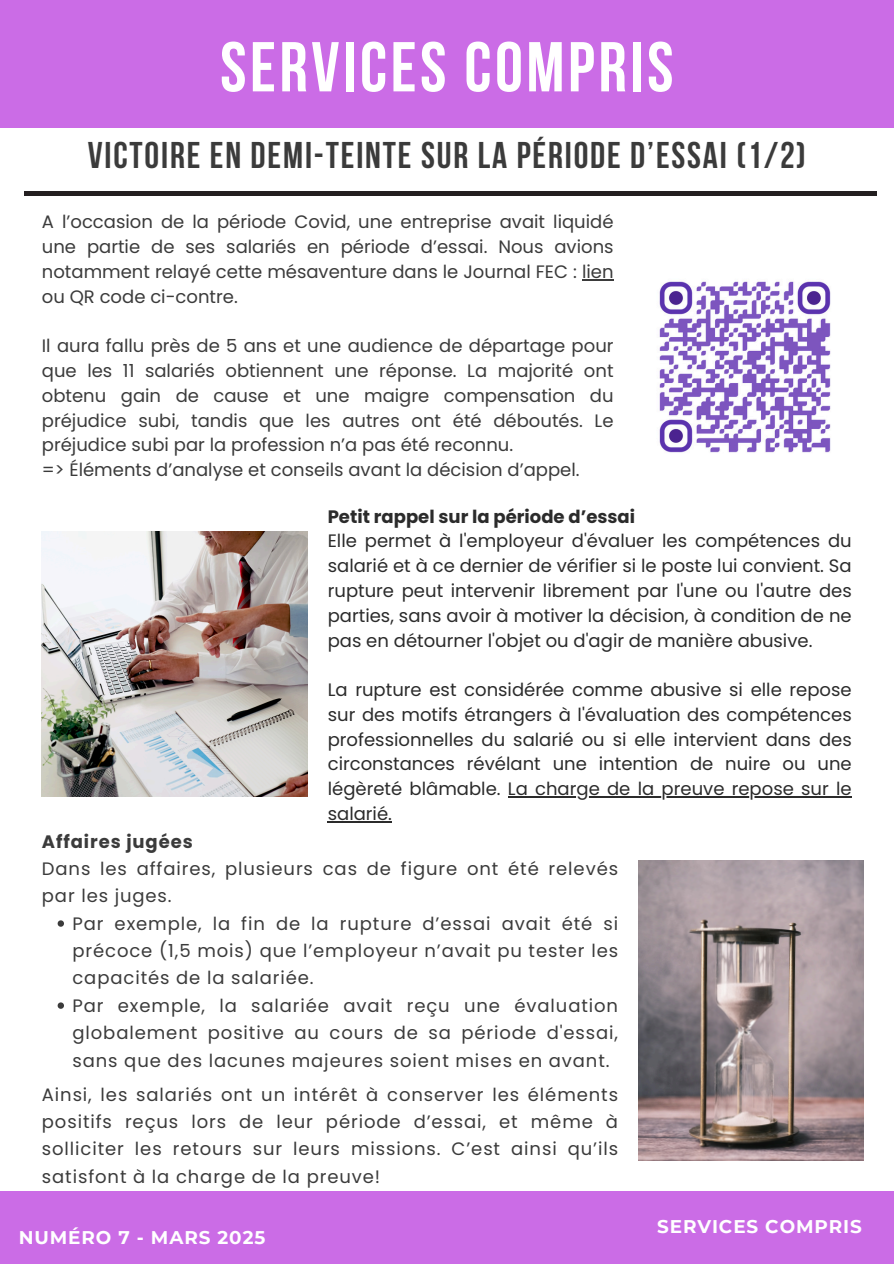
<style>
.page{position:relative;width:894px;height:1264px;background:#fff}
.page>*{position:absolute;margin:0;border:0;box-sizing:border-box;transform-origin:0 0}
.t1{font:700 70.35px "Bebas Neue";letter-spacing:.05em;color:#fff}
.t2{font:700 37.05px "Bebas Neue";letter-spacing:.05em;color:#3b3b3b}
.t3{font:700 18.3px "Montserrat";letter-spacing:.05em;color:#fff}
.t4{font:18px/27.3px "Poppins";letter-spacing:.05em;color:#3b3b3b;text-align:justify}
.t5{font:18px/24.8px "Poppins";color:#2b2b2b;text-align:justify}
.t6{font:18px "Poppins";color:#3b3b3b}
.t7{font:700 18px "Poppins";color:#2b2b2b}
.t8{font:700 18px "Poppins";letter-spacing:.05em;color:#3b3b3b}
</style>
<div class="page">
<div style="left:0;top:0;width:893px;height:1263px;background:#cb6ce6"></div>
<div style="left:0;top:128px;width:893px;height:1062px;background:#fff"></div>
<hr style="left:24px;top:191px;width:852px;height:4px;background:#231f20">
<hr style="left:582px;top:279px;width:31px;height:1px;background:#3b3b3b">
<svg style="left:58px;top:920px;width:6px;height:6px"></svg>
<svg style="left:58px;top:1002px;width:6px;height:6px"></svg>
<hr style="left:508px;top:796px;width:343px;height:1px;background:#2b2b2b">
<hr style="left:327px;top:821px;width:65px;height:1px;background:#2b2b2b">
<img style="left:659px;top:281px;width:172px;height:172px">
<img style="left:42px;top:531px;width:265px;height:265px">
<img style="left:638px;top:860px;width:225px;height:300px">
<p class="t1" style="left:220px;top:39px;width:454px">SERVICES COMPRIS</p>
<h1 class="t2" style="left:88px;top:140px;width:719px">VICTOIRE EN DEMI-TEINTE SUR LA PÉRIODE D’ESSAI (1/2)</h1>
<h2 class="t4" style="left:42px;top:210px;width:573px;line-height:24.8px">A l’occasion de la période Covid, une entreprise avait liquidé une partie de ses salariés en période d’essai. Nous avions notamment relayé cette mésaventure dans le Journal FEC : lien ou QR code ci-contre.</h2>
<p class="t4" style="left:42px;top:333px;width:573px;line-height:24.8px">Il aura fallu près de 5 ans et une audience de départage pour que les 11 salariés obtiennent une réponse. La majorité ont obtenu gain de cause et une maigre compensation du préjudice subi, tandis que les autres ont été déboutés. Le préjudice subi par la profession n’a pas été reconnu.</p>
<p class="t6" style="left:42px;top:457px;width:539px">=&gt; Éléments d’analyse et conseils avant la décision d’appel.</p>
<p class="t7" style="left:327px;top:504px;width:309px">Petit rappel sur la période d’essai</p>
<p class="t5" style="left:327px;top:529px;width:525px">Elle permet à l'employeur d'évaluer les compétences du salarié et à ce dernier de vérifier si le poste lui convient. Sa rupture peut intervenir librement par l'une ou l'autre des parties, sans avoir à motiver la décision, à condition de ne pas en détourner l'objet ou d'agir de manière abusive.</p>
<p class="t5" style="left:327px;top:677px;width:525px">La rupture est considérée comme abusive si elle repose sur des motifs étrangers à l'évaluation des compétences professionnelles du salarié ou si elle intervient dans des circonstances révélant une intention de nuire ou une légèreté blâmable. La charge de la preuve repose sur le</p>
<p class="t5" style="left:327px;top:801px;width:66px">salarié.</p>
<p class="t8" style="left:42px;top:828px;width:152px">Affaires jugées</p>
<p class="t4" style="left:42px;top:855px;width:577px">Dans les affaires, plusieurs cas de figure ont été relevés par les juges.</p>
<p class="t4" style="left:72px;top:909px;width:547px">Par exemple, la fin de la rupture d’essai avait été si précoce (1,5 mois) que l’employeur n’avait pu tester les capacités de la salariée.</p>
<p class="t4" style="left:72px;top:991px;width:547px">Par exemple, la salariée avait reçu une évaluation globalement positive au cours de sa période d'essai, sans que des lacunes majeures soient mises en avant.</p>
<p class="t4" style="left:42px;top:1080px;width:577px">Ainsi, les salariés ont un intérêt à conserver les éléments positifs reçus lors de leur période d’essai, et même à solliciter les retours sur leurs missions. C’est ainsi qu’ils satisfont à la charge de la preuve!</p>
<p class="t3" style="left:19px;top:1225px;width:248px">NUMÉRO 7 - MARS 2025</p>
<p class="t3" style="left:657px;top:1215px;width:206px">SERVICES COMPRIS</p>
</div>
